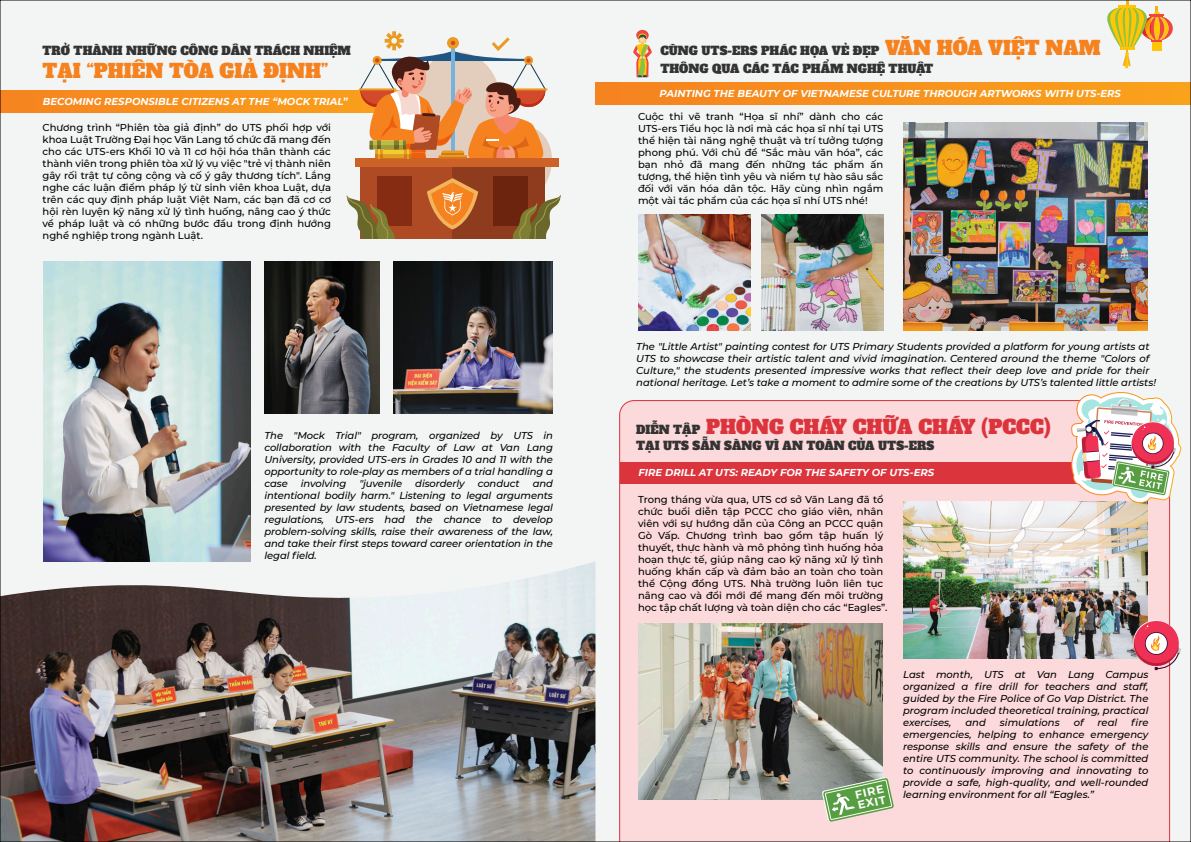
<style>
.page{position:relative;width:1191px;height:842px;background:#f3f4f4}
.page>*{position:absolute;margin:0;border:0;box-sizing:border-box;transform-origin:0 0}
.t1{font:19px "Alfa Slab One";color:#dc343c}
.t2{font:19px "Alfa Slab One";color:#f5821f}
.t3{font:11.6px/18px "Alfa Slab One";color:#343333}
.t4{font:700 11.3px/10.9px "Montserrat";color:#fff}
.t5{font:italic 500 10px/12px "Montserrat";color:#000;text-align:justify}
.t6{font:500 10px/12px "Montserrat";color:#000;text-align:justify}
.t7{font:italic 700 10px "Montserrat";color:#fff}
.s1{font-size:19px;color:#f5821f}
.s2{font-size:11.6px;color:#343333}
</style>
<div class="page">
<div style="left:619px;top:400px;width:551px;height:440px;background:#fcd9db"></div>
<div style="left:0;top:91px;width:467px;height:21px;background:#f7901e"></div>
<div style="left:595px;top:83px;width:596px;height:21px;background:linear-gradient(to right,#f58220,#faa21b)"></div>
<div style="left:619px;top:462px;width:550px;height:21px;background:#dc343c"></div>
<svg style="left:346px;top:31px;width:215px;height:207px"></svg>
<img style="left:43px;top:261px;width:207px;height:300px">
<img style="left:264px;top:261px;width:116px;height:153px">
<img style="left:393px;top:261px;width:160px;height:153px">
<img style="left:903px;top:123px;width:245px;height:208px">
<img style="left:903px;top:501px;width:245px;height:157px">
<img style="left:638px;top:623px;width:245px;height:176px">
<img style="left:638px;top:214px;width:112px;height:117px">
<img style="left:761px;top:214px;width:122px;height:117px">
<img style="left:2px;top:561px;width:593px;height:279px">
<svg style="left:1107px;top:2px;width:65px;height:66px"></svg>
<hr style="left:1118px;top:5px;width:17px;height:3px;background:#ffc508">
<svg style="left:636px;top:30px;width:12px;height:11px"></svg>
<svg style="left:633px;top:35px;width:19px;height:42px"></svg>
<img style="left:1070px;top:392px;width:112px;height:111px">
<svg style="left:822px;top:777px;width:72px;height:45px;background:#93b382"></svg>
<svg style="left:1130px;top:618px;width:51px;height:52px"></svg>
<p class="t3" style="left:43px;top:41px;width:310px">TRỞ THÀNH NHỮNG CÔNG DÂN TRÁCH NHIỆM</p>
<h1 class="t2" style="left:43px;top:55px;width:287px">TẠI “PHIÊN TÒA GIẢ ĐỊNH”</h1>
<p class="t7" style="left:43px;top:94px;width:307px">BECOMING RESPONSIBLE CITIZENS AT THE “MOCK TRIAL”</p>
<p class="t3" style="left:660px;top:41px;width:441px">CÙNG UTS-ERS PHÁC HỌA VẺ ĐẸP <span class="s1">VĂN HÓA VIỆT NAM<br></span>THÔNG QUA CÁC TÁC PHẨM NGHỆ THUẬT</p>
<p class="t7" style="left:659px;top:86px;width:463px">PAINTING THE BEAUTY OF VIETNAMESE CULTURE THROUGH ARTWORKS WITH UTS-ERS</p>
<p class="t6" style="left:43px;top:121px;width:290px">Chương trình “Phiên tòa giả định” do UTS phối hợp với khoa Luật Trường Đại học Văn Lang tổ chức đã mang đến cho các UTS-ers Khối 10 và 11 cơ hội hóa thân thành các thành viên trong phiên tòa xử lý vụ việc "trẻ vị thành niên gây rối trật tự công cộng và cố ý gây thương tích". Lắng nghe các luận điểm pháp lý từ sinh viên khoa Luật, dựa trên các quy định pháp luật Việt Nam, các bạn đã cơ cơ hội rèn luyện kỹ năng xử lý tình huống, nâng cao ý thức về pháp luật và có những bước đầu trong định hướng nghề nghiệp trong ngành Luật.</p>
<p class="t6" style="left:638px;top:110px;width:247px">Cuộc thi vẽ tranh “Họa sĩ nhí” dành cho các UTS-ers Tiểu học là nơi mà các họa sĩ nhí tại UTS thể hiện tài năng nghệ thuật và trí tưởng tượng phong phú. Với chủ đề “Sắc màu văn hóa”, các bạn nhỏ đã mang đến những tác phẩm ấn tượng, thể hiện tình yêu và niềm tự hào sâu sắc đối với văn hóa dân tộc. Hãy cùng nhìn ngắm một vài tác phẩm của các họa sĩ nhí UTS nhé!</p>
<p class="t5" style="left:264px;top:429px;width:290px">The "Mock Trial" program, organized by UTS in collaboration with the Faculty of Law at Van Lang University, provided UTS-ers in Grades 10 and 11 with the opportunity to role-play as members of a trial handling a case</p>
<p class="t5" style="left:301px;top:477px;width:47px">involving</p>
<p class="t5" style="left:359px;top:477px;width:44px">"juvenile</p>
<p class="t5" style="left:415px;top:477px;width:51px">disorderly</p>
<p class="t5" style="left:478px;top:477px;width:43px">conduct</p>
<p class="t5" style="left:264px;top:477px;width:290px;text-indent:268px">and intentional bodily harm." Listening to legal arguments presented by law students, based on Vietnamese legal regulations, UTS-ers had the chance to develop problem-solving skills, raise their awareness of the law, and take their first steps toward career orientation in the legal field.</p>
<p class="t5" style="left:636px;top:340px;width:521px;text-align:left">The "Little Artist" painting contest for UTS Primary Students provided a platform for young artists at UTS to showcase their artistic talent and vivid imagination. Centered around the theme "Colors of Culture," the students presented impressive works that reflect their deep love and pride for their national heritage. Let’s take a moment to admire some of the creations by UTS’s talented little artists!</p>
<h1 class="t1" style="left:636px;top:411px;width:416px"><span class="s2">DIỄN TẬP</span> PHÒNG CHÁY CHỮA CHÁY (PCCC)</h1>
<p class="t3" style="left:636px;top:436px;width:299px">TẠI UTS SẴN SÀNG VÌ AN TOÀN CỦA UTS-ERS</p>
<p class="t7" style="left:638px;top:465px;width:297px">FIRE DRILL AT UTS: READY FOR THE SAFETY OF UTS-ERS</p>
<p class="t6" style="left:638px;top:493px;width:251px;text-align:left">Trong tháng vừa qua, UTS cơ sở Văn Lang đã tổ chức buổi diễn tập PCCC cho giáo viên, nhân viên với sự hướng dẫn của Công an PCCC quận Gò Vấp. Chương trình bao gồm tập huấn lý thuyết, thực hành và mô phỏng tình huống hỏa hoạn thực tế, giúp nâng cao kỹ năng xử lý tình huống khẩn cấp và đảm bảo an toàn cho toàn thể Cộng đồng UTS. Nhà trường luôn liên tục nâng cao và đổi mới để mang đến môi trường học tập chất lượng và toàn diện cho các “Eagles”.</p>
<p class="t4" style="left:854px;top:789px;width:31px;rotate:-12deg">FIRE<br>EXIT</p>
<p class="t5" style="left:903px;top:668px;width:247px">Last month, UTS at Van Lang Campus organized a fire drill for teachers and staff, guided by the Fire Police of Go Vap District. The program included theoretical training, practical exercises,</p>
<p class="t5" style="left:903px;top:716px;width:247px;text-indent:228px">fire emergencies, helping to enhance emergency response skills and ensure the safety of the entire UTS community. The school is committed to continuously improving and innovating to provide a safe, high-quality, and well-rounded learning environment for all “Eagles.”</p>
<p class="t5" style="left:965px;top:716px;width:22px">and</p>
<p class="t5" style="left:1000px;top:716px;width:61px">simulations</p>
<p class="t5" style="left:1073px;top:716px;width:11px">of</p>
<p class="t5" style="left:1097px;top:716px;width:21px">real</p>
</div>
